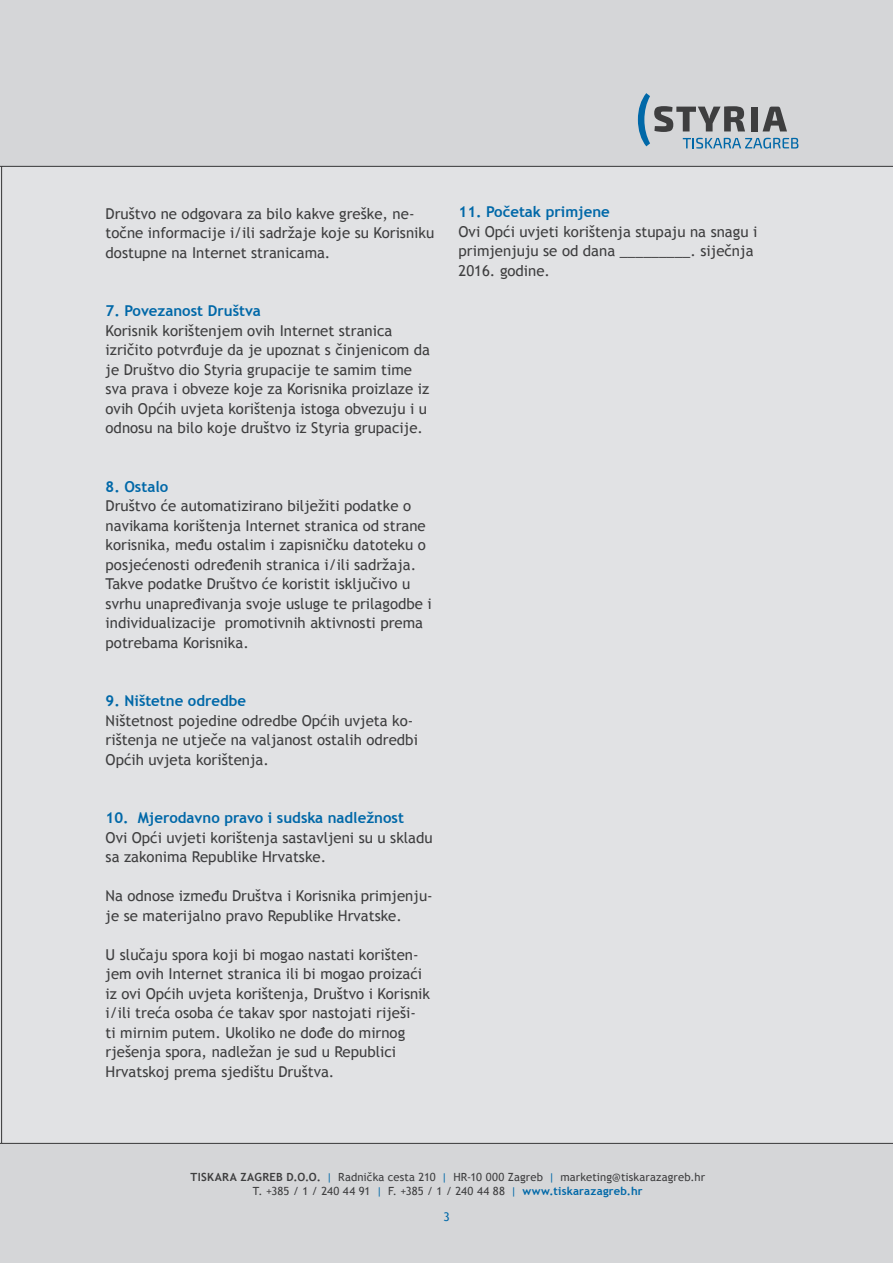
<style>
.page{position:relative;width:893px;height:1263px;background:#fff}
.page>*{position:absolute;margin:0;border:0;box-sizing:border-box;transform-origin:0 0}
.t1{font:15px/19.5px "Trebuchet MS";color:#3e3e3f}
.t2{font:700 15px "Trebuchet MS";color:#0068a8}
.t3{font:12px "Trebuchet MS";color:#0068a8}
.t4{font:11.25px/13.5px "Trebuchet MS";letter-spacing:.01em;color:#3e3e3f;text-align:center}
.s1{font-weight:700}
.s2{color:#0068a8}
.s3{font-weight:700;color:#0068a8}
</style>
<div class="page">
<svg style="left:0;top:166px;width:1px;height:978px"></svg>
<div style="left:1px;top:0;width:892px;height:1263px;background:#d5d6d8"></div>
<svg style="left:638px;top:93px;width:160px;height:56px"></svg>
<div style="left:1px;top:166px;width:892px;height:978px;background:#e1e2e4"></div>
<p class="t1" style="left:106px;top:204px;width:330px">Društvo ne odgovara za bilo kakve greške, ne&shy;točne informacije i/ili sadržaje koje su Korisniku dostupne na Internet stranicama.</p>
<p class="t2" style="left:106px;top:301px;width:157px">7. Povezanost Društva</p>
<p class="t1" style="left:106px;top:321px;width:326px">Korisnik korištenjem ovih Internet stranica izričito potvrđuje da je upoznat s činjenicom da je Društvo dio Styria grupacije te samim time sva prava i obveze koje za Korisnika proizlaze iz ovih Općih uvjeta korištenja istoga obvezuju i u odnosu na bilo koje društvo iz Styria grupacije.</p>
<p class="t2" style="left:106px;top:477px;width:64px">8. Ostalo</p>
<p class="t1" style="left:106px;top:496px;width:328px">Društvo će automatizirano bilježiti podatke o navikama korištenja Internet stranica od strane korisnika, među ostalim i zapisničku datoteku o posjećenosti određenih stranica i/ili sadržaja.<br>Takve podatke Društvo će koristit isključivo u svrhu unapređivanja svoje usluge te prilagodbe i individualizacije promotivnih aktivnosti prema potrebama Korisnika.</p>
<p class="t2" style="left:106px;top:691px;width:142px">9. Ništetne odredbe</p>
<p class="t1" style="left:106px;top:711px;width:314px">Ništetnost pojedine odredbe Općih uvjeta ko&shy;rištenja ne utječe na valjanost ostalih odredbi<br>Općih uvjeta korištenja.</p>
<p class="t2" style="left:106px;top:808px;width:300px">10. Mjerodavno pravo i sudska nadležnost</p>
<p class="t1" style="left:106px;top:828px;width:329px">Ovi Opći uvjeti korištenja sastavljeni su u skladu sa zakonima Republike Hrvatske.</p>
<p class="t1" style="left:106px;top:886px;width:329px">Na odnose između Društva i Korisnika primjenju&shy;je se materijalno pravo Republike Hrvatske.</p>
<p class="t1" style="left:106px;top:945px;width:326px">U slučaju spora koji bi mogao nastati korišten&shy;jem ovih Internet stranica ili bi mogao proizaći iz ovi Općih uvjeta korištenja, Društvo i Korisnik i/ili treća osoba će takav spor nastojati riješi-<br>ti mirnim putem. Ukoliko ne dođe do mirnog rješenja spora, nadležan je sud u Republici Hrvatskoj prema sjedištu Društva.</p>
<p class="t2" style="left:459px;top:203px;width:153px">11. Početak primjene</p>
<p class="t1" style="left:459px;top:222px;width:300px">Ovi Opći uvjeti korištenja stupaju na snagu i primjenjuju se od dana _________. siječnja<br>2016. godine.</p>
<p class="t4" style="left:191px;top:1171px;width:516px"><span class="s1">TISKARA ZAGREB D.O.O.</span> <span class="s2">|</span> Radnička cesta 210 <span class="s2">|</span> HR-10 000 Zagreb <span class="s2">|</span> marketing@tiskarazagreb.hr</p>
<p class="t4" style="left:253px;top:1184px;width:391px">T. +385 / 1 / 240 44 91 <span class="s2">|</span> F. +385 / 1 / 240 44 88 <span class="s2">|</span> <span class="s3">www.tiskarazagreb.hr</span></p>
<p class="t3" style="left:443px;top:1209px;width:8px">3</p>
<p class="t4" style="left:250px;top:1171px;width:397px"><span class="s1">DRUCK STYRIA GMBH &amp; CO KG</span> <span class="s2">|</span> druck@styria.com<br>T. +43 316 8099 2003 <span class="s2">|</span> F. +43 316 8099 200 <span class="s2">|</span> <span class="s3">www.prin groupstyria.com</span></p>
</div>
